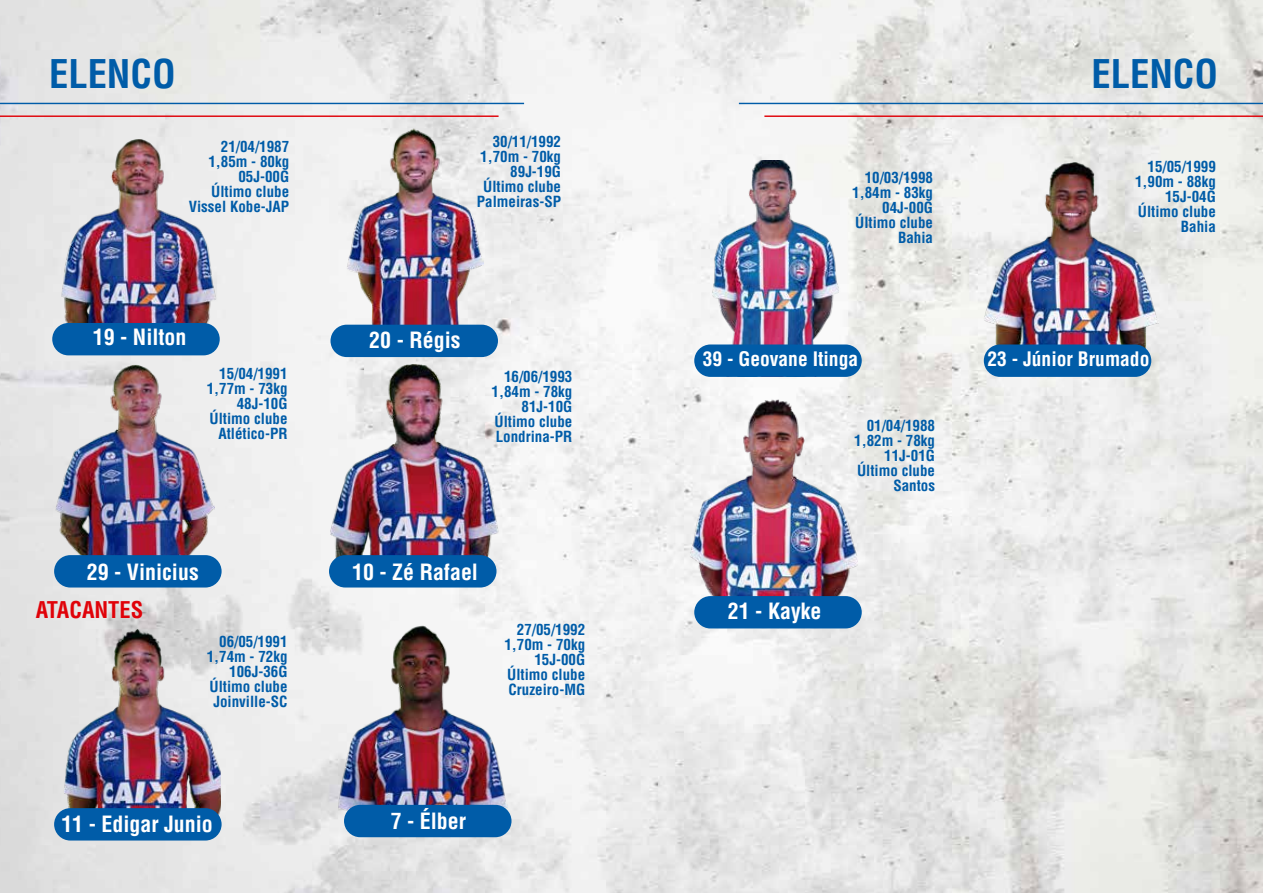
<style>
.page{position:relative;width:1263px;height:893px;background:#fff}
.page>*{position:absolute;margin:0;border:0;box-sizing:border-box;transform-origin:0 0}
.t1{font:700 condensed 38.55px "Helvetica LT Std";color:#005ca8}
.t2{font:700 condensed 22.5px "Helvetica LT Std";color:#e00209}
.t3{font:700 condensed 21.9px "Helvetica LT Std";color:#fff}
.t4{font:700 condensed 19.5px "Helvetica LT Std";color:#fff}
.t5{font:700 condensed 15px/15px "Helvetica LT Std";color:#005ca8;text-align:right}
</style>
<div class="page">
<img style="left:0;top:0;width:1263px;height:893px">
<hr style="left:0;top:115px;width:499px;height:2px;background:#e00209">
<hr style="left:764px;top:115px;width:499px;height:2px;background:#e00209">
<hr style="left:0;top:103px;width:524px;height:1px;background:#005ca8">
<hr style="left:739px;top:103px;width:524px;height:1px;background:#005ca8">
<img style="left:55px;top:364px;width:159px;height:200px">
<img style="left:330px;top:363px;width:168px;height:206px">
<div style="left:329px;top:555px;width:167px;height:32px;background:#005ca8;border-radius:16px"></div>
<div style="left:54px;top:555px;width:168px;height:32px;background:#005ca8;border-radius:16px"></div>
<img style="left:63px;top:628px;width:158px;height:189px">
<img style="left:336px;top:624px;width:172px;height:196px">
<div style="left:54px;top:808px;width:168px;height:32px;background:#005ca8;border-radius:16px"></div>
<img style="left:710px;top:160px;width:131px;height:184px">
<div style="left:344px;top:805px;width:167px;height:32px;background:#005ca8;border-radius:16px"></div>
<img style="left:983px;top:162px;width:175px;height:204px">
<div style="left:984px;top:344px;width:167px;height:33px;background:#005ca8;border-radius:16px"></div>
<img style="left:688px;top:398px;width:170px;height:211px">
<div style="left:694px;top:596px;width:168px;height:32px;background:#005ca8;border-radius:16px"></div>
<img style="left:59px;top:138px;width:160px;height:194px">
<div style="left:52px;top:323px;width:168px;height:32px;background:#005ca8;border-radius:16px"></div>
<img style="left:345px;top:128px;width:138px;height:197px">
<div style="left:330px;top:325px;width:168px;height:32px;background:#005ca8;border-radius:16px"></div>
<div style="left:694px;top:344px;width:168px;height:33px;background:#005ca8;border-radius:16px"></div>
<h1 class="t1" style="left:49px;top:50px;width:128px">ELENCO</h1>
<h1 class="t1" style="left:1091px;top:50px;width:128px">ELENCO</h1>
<p class="t5" style="left:189px;top:139px;width:102px">21/04/1987<br>1,85m - 80kg<br>05J-00G<br>Último clube<br>Vissel Kobe-JAP</p>
<p class="t5" style="left:477px;top:134px;width:86px">30/11/1992<br>1,70m - 70kg<br>89J-19G<br>Último clube<br>Palmeiras-SP</p>
<h3 class="t3" style="left:93px;top:324px;width:95px">19 - Nilton</h3>
<p class="t5" style="left:207px;top:366px;width:82px">15/04/1991<br>1,77m - 73kg<br>48J-10G<br>Último clube<br>Atlético-PR</p>
<h3 class="t3" style="left:369px;top:326px;width:93px">20 - Régis</h3>
<p class="t5" style="left:492px;top:368px;width:82px">16/06/1993<br>1,84m - 78kg<br>81J-10G<br>Último clube<br>Londrina-PR</p>
<h3 class="t3" style="left:87px;top:558px;width:113px">29 - Vinicius</h3>
<h3 class="t3" style="left:352px;top:558px;width:127px">10 - Zé Rafael</h3>
<h2 class="t2" style="left:36px;top:596px;width:109px">ATACANTES</h2>
<p class="t5" style="left:207px;top:634px;width:82px">06/05/1991<br>1,74m - 72kg<br>106J-36G<br>Último clube<br>Joinville-SC</p>
<p class="t5" style="left:504px;top:622px;width:82px">27/05/1992<br>1,70m - 70kg<br>15J-00G<br>Último clube<br>Cruzeiro-MG</p>
<h3 class="t3" style="left:61px;top:810px;width:153px">11 - Edigar Junio</h3>
<h3 class="t3" style="left:391px;top:807px;width:77px">7 - Élber</h3>
<p class="t5" style="left:852px;top:170px;width:82px">10/03/1998<br>1,84m - 83kg<br>04J-00G<br>Último clube<br>Bahia</p>
<h3 class="t4" style="left:703px;top:347px;width:157px">39 - Geovane Itinga</h3>
<p class="t5" style="left:854px;top:417px;width:82px">01/04/1988<br>1,82m - 78kg<br>11J-01G<br>Último clube<br>Santos</p>
<h3 class="t3" style="left:728px;top:597px;width:95px">21 - Kayke</h3>
<p class="t5" style="left:1135px;top:159px;width:82px">15/05/1999<br>1,90m - 88kg<br>15J-04G<br>Último clube<br>Bahia</p>
<h3 class="t4" style="left:987px;top:347px;width:163px">23 - Júnior Brumado</h3>
</div>
